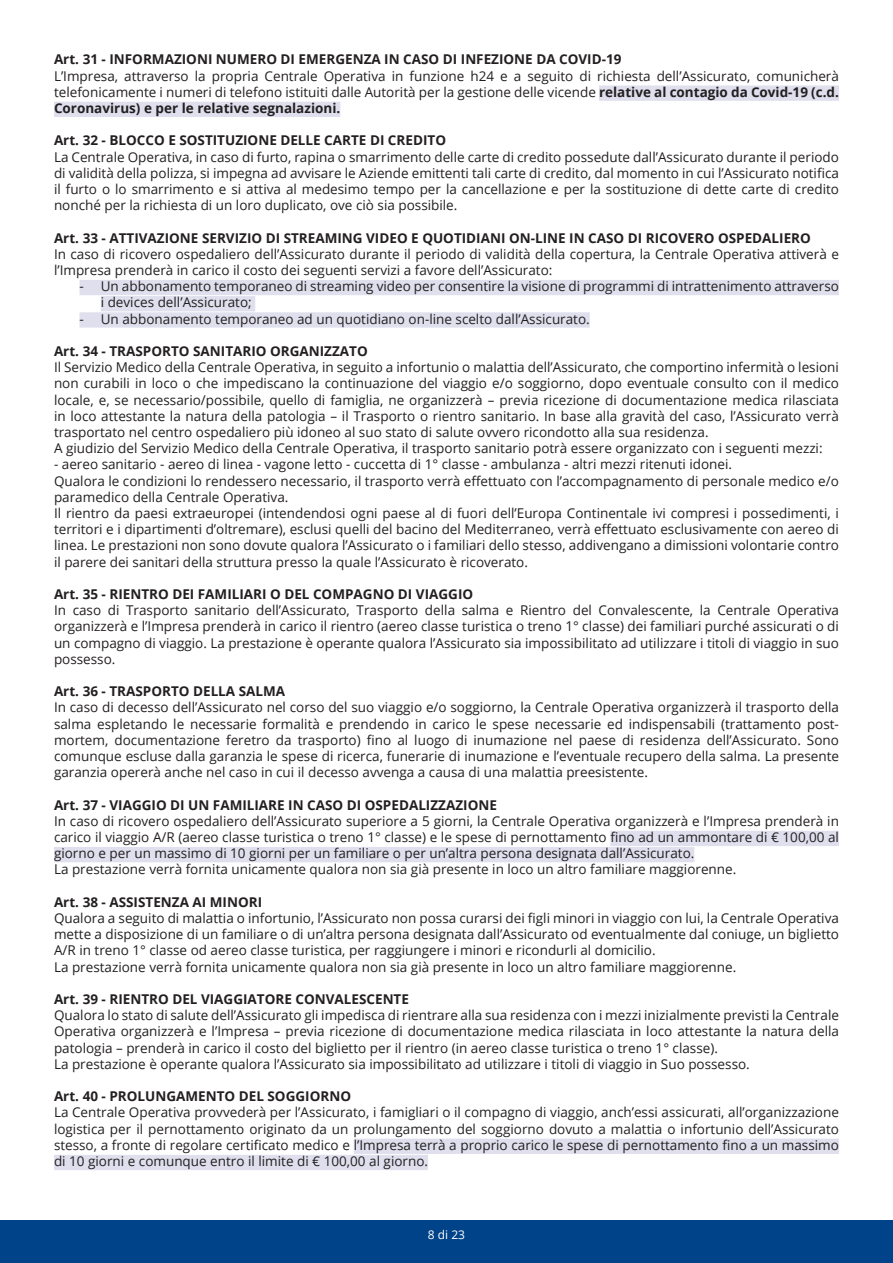
<style>
.page{position:relative;width:893px;height:1263px;background:#fff}
.page>*{position:absolute;margin:0;border:0;box-sizing:border-box;transform-origin:0 0}
.Normale{font:13.5px/16.2px "Open Sans";color:#231f20;text-align:justify}
.Titolo_1{font:700 13.5px "Open Sans";color:#231f20}
.Normale-2{font:700 13.5px "Open Sans";color:#231f20}
.Titolo_9{font:700 13.5px "Open Sans";color:#231f20}
.t1{font:12px "Open Sans";color:#fff}
.s1{font-weight:700}
</style>
<div class="page">
<div style="left:0;top:1220px;width:893px;height:43px;background:#004389"></div>
<div style="left:599px;top:85px;width:240px;height:16px;background:#dfdfed"></div>
<div style="left:54px;top:102px;width:286px;height:15px;background:#dfdfed"></div>
<div style="left:80px;top:280px;width:759px;height:15px;background:#dfdfed"></div>
<div style="left:101px;top:296px;width:154px;height:15px;background:#dfdfed"></div>
<div style="left:80px;top:312px;width:510px;height:16px;background:#dfdfed"></div>
<div style="left:610px;top:831px;width:229px;height:15px;background:#dfdfed"></div>
<div style="left:54px;top:847px;width:640px;height:15px;background:#dfdfed"></div>
<div style="left:354px;top:1138px;width:485px;height:16px;background:#dfdfed"></div>
<div style="left:54px;top:1155px;width:374px;height:15px;background:#dfdfed"></div>
<p class="Titolo_1" style="left:54px;top:50px;width:569px">Art. 31 - INFORMAZIONI NUMERO DI EMERGENZA IN CASO DI INFEZIONE DA COVID-19</p>
<p class="Normale" style="left:54px;top:67px;width:786px">L’Impresa, attraverso la propria Centrale Operativa in funzione h24 e a seguito di richiesta dell’Assicurato, comunicherà telefonicamente i numeri di telefono istituiti dalle Autorità per la gestione delle vicende <span class="s1">relative al contagio da Covid-19 (c.d.<br>Coronavirus) e per le relative segnalazioni.</span></p>
<p class="Titolo_1" style="left:54px;top:131px;width:394px">Art. 32 - BLOCCO E SOSTITUZIONE DELLE CARTE DI CREDITO</p>
<p class="Normale" style="left:54px;top:148px;width:786px">La Centrale Operativa, in caso di furto, rapina o smarrimento delle carte di credito possedute dall’Assicurato durante il periodo di validità della polizza, si impegna ad avvisare le Aziende emittenti tali carte di credito, dal momento in cui l’Assicurato notifica il furto o lo smarrimento e si attiva al medesimo tempo per la cancellazione e per la sostituzione di dette carte di credito nonché per la richiesta di un loro duplicato, ove ciò sia possibile.</p>
<p class="Titolo_1" style="left:54px;top:228px;width:758px">Art. 33 - ATTIVAZIONE SERVIZIO DI STREAMING VIDEO E QUOTIDIANI ON-LINE IN CASO DI RICOVERO OSPEDALIERO</p>
<p class="Normale" style="left:54px;top:245px;width:786px">In caso di ricovero ospedaliero dell’Assicurato durante il periodo di validità della copertura, la Centrale Operativa attiverà e l’Impresa prenderà in carico il costo dei seguenti servizi a favore dell’Assicurato:</p>
<p class="Normale" style="left:101px;top:278px;width:740px;text-indent:-21px">- Un abbonamento temporaneo di streaming video per consentire la visione di programmi di intrattenimento attraverso i devices dell’Assicurato;</p>
<p class="Normale" style="left:80px;top:310px;width:512px">- Un abbonamento temporaneo ad un quotidiano on-line scelto dall’Assicurato.</p>
<p class="Normale-2" style="left:54px;top:341px;width:315px">Art. 34 - TRASPORTO SANITARIO ORGANIZZATO</p>
<p class="Normale" style="left:54px;top:359px;width:786px">Il Servizio Medico della Centrale Operativa, in seguito a infortunio o malattia dell’Assicurato, che comportino infermità o lesioni non curabili in loco o che impediscano la continuazione del viaggio e/o soggiorno, dopo eventuale consulto con il medico locale, e, se necessario/possibile, quello di famiglia, ne organizzerà – previa ricezione di documentazione medica rilasciata in loco attestante la natura della patologia – il Trasporto o rientro sanitario. In base alla gravità del caso, l’Assicurato verrà trasportato nel centro ospedaliero più idoneo al suo stato di salute ovvero ricondotto alla sua residenza.</p>
<p class="Normale" style="left:54px;top:440px;width:770px">A giudizio del Servizio Medico della Centrale Operativa, il trasporto sanitario potrà essere organizzato con i seguenti mezzi:</p>
<p class="Normale" style="left:54px;top:456px;width:680px">- aereo sanitario - aereo di linea - vagone letto - cuccetta di 1° classe - ambulanza - altri mezzi ritenuti idonei.</p>
<p class="Normale" style="left:54px;top:472px;width:786px">Qualora le condizioni lo rendessero necessario, il trasporto verrà effettuato con l’accompagnamento di personale medico e/o paramedico della Centrale Operativa.</p>
<p class="Normale" style="left:54px;top:505px;width:786px">Il rientro da paesi extraeuropei (intendendosi ogni paese al di fuori dell’Europa Continentale ivi compresi i possedimenti, i territori e i dipartimenti d’oltremare), esclusi quelli del bacino del Mediterraneo, verrà effettuato esclusivamente con aereo di linea. Le prestazioni non sono dovute qualora l’Assicurato o i familiari dello stesso, addivengano a dimissioni volontarie contro il parere dei sanitari della struttura presso la quale l’Assicurato è ricoverato.</p>
<p class="Normale-2" style="left:54px;top:584px;width:421px">Art. 35 - RIENTRO DEI FAMILIARI O DEL COMPAGNO DI VIAGGIO</p>
<p class="Normale" style="left:54px;top:602px;width:786px">In caso di Trasporto sanitario dell’Assicurato, Trasporto della salma e Rientro del Convalescente, la Centrale Operativa organizzerà e l’Impresa prenderà in carico il rientro (aereo classe turistica o treno 1° classe) dei familiari purché assicurati o di un compagno di viaggio. La prestazione è operante qualora l’Assicurato sia impossibilitato ad utilizzare i titoli di viaggio in suo possesso.</p>
<p class="Titolo_9" style="left:54px;top:682px;width:233px">Art. 36 - TRASPORTO DELLA SALMA</p>
<p class="Normale" style="left:54px;top:699px;width:786px">In caso di decesso dell’Assicurato nel corso del suo viaggio e/o soggiorno, la Centrale Operativa organizzerà il trasporto della salma espletando le necessarie formalità e prendendo in carico le spese necessarie ed indispensabili (trattamento post&shy;mortem, documentazione feretro da trasporto) fino al luogo di inumazione nel paese di residenza dell’Assicurato. Sono comunque escluse dalla garanzia le spese di ricerca, funerarie di inumazione e l’eventuale recupero della salma. La presente garanzia opererà anche nel caso in cui il decesso avvenga a causa di una malattia preesistente.</p>
<p class="Titolo_9" style="left:54px;top:795px;width:444px">Art. 37 - VIAGGIO DI UN FAMILIARE IN CASO DI OSPEDALIZZAZIONE</p>
<p class="Normale" style="left:54px;top:812px;width:786px">In caso di ricovero ospedaliero dell’Assicurato superiore a 5 giorni, la Centrale Operativa organizzerà e l’Impresa prenderà in carico il viaggio A/R (aereo classe turistica o treno 1° classe) e le spese di pernottamento fino ad un ammontare di € 100,00 al giorno e per un massimo di 10 giorni per un familiare o per un’altra persona designata dall’Assicurato.</p>
<p class="Normale" style="left:54px;top:861px;width:684px">La prestazione verrà fornita unicamente qualora non sia già presente in loco un altro familiare maggiorenne.</p>
<p class="Titolo_9" style="left:54px;top:892px;width:210px">Art. 38 - ASSISTENZA AI MINORI</p>
<p class="Normale" style="left:54px;top:910px;width:786px">Qualora a seguito di malattia o infortunio, l’Assicurato non possa curarsi dei figli minori in viaggio con lui, la Centrale Operativa mette a disposizione di un familiare o di un’altra persona designata dall’Assicurato od eventualmente dal coniuge, un biglietto A/R in treno 1° classe od aereo classe turistica, per raggiungere i minori e ricondurli al domicilio.</p>
<p class="Normale" style="left:54px;top:958px;width:684px">La prestazione verrà fornita unicamente qualora non sia già presente in loco un altro familiare maggiorenne.</p>
<p class="Normale-2" style="left:54px;top:989px;width:356px">Art. 39 - RIENTRO DEL VIAGGIATORE CONVALESCENTE</p>
<p class="Normale" style="left:54px;top:1007px;width:786px">Qualora lo stato di salute dell’Assicurato gli impedisca di rientrare alla sua residenza con i mezzi inizialmente previsti la Centrale Operativa organizzerà e l’Impresa – previa ricezione di documentazione medica rilasciata in loco attestante la natura della patologia – prenderà in carico il costo del biglietto per il rientro (in aereo classe turistica o treno 1° classe).</p>
<p class="Normale" style="left:54px;top:1055px;width:697px">La prestazione è operante qualora l’Assicurato sia impossibilitato ad utilizzare i titoli di viaggio in Suo possesso.</p>
<p class="Normale-2" style="left:54px;top:1087px;width:299px">Art. 40 - PROLUNGAMENTO DEL SOGGIORNO</p>
<p class="Normale" style="left:54px;top:1104px;width:786px">La Centrale Operativa provvederà per l’Assicurato, i famigliari o il compagno di viaggio, anch’essi assicurati, all’organizzazione logistica per il pernottamento originato da un prolungamento del soggiorno dovuto a malattia o infortunio dell’Assicurato stesso, a fronte di regolare certificato medico e l’Impresa terrà a proprio carico le spese di pernottamento fino a un massimo di 10 giorni e comunque entro il limite di € 100,00 al giorno.</p>
<p class="t1" style="left:428px;top:1227px;width:39px">8 di 23</p>
</div>
